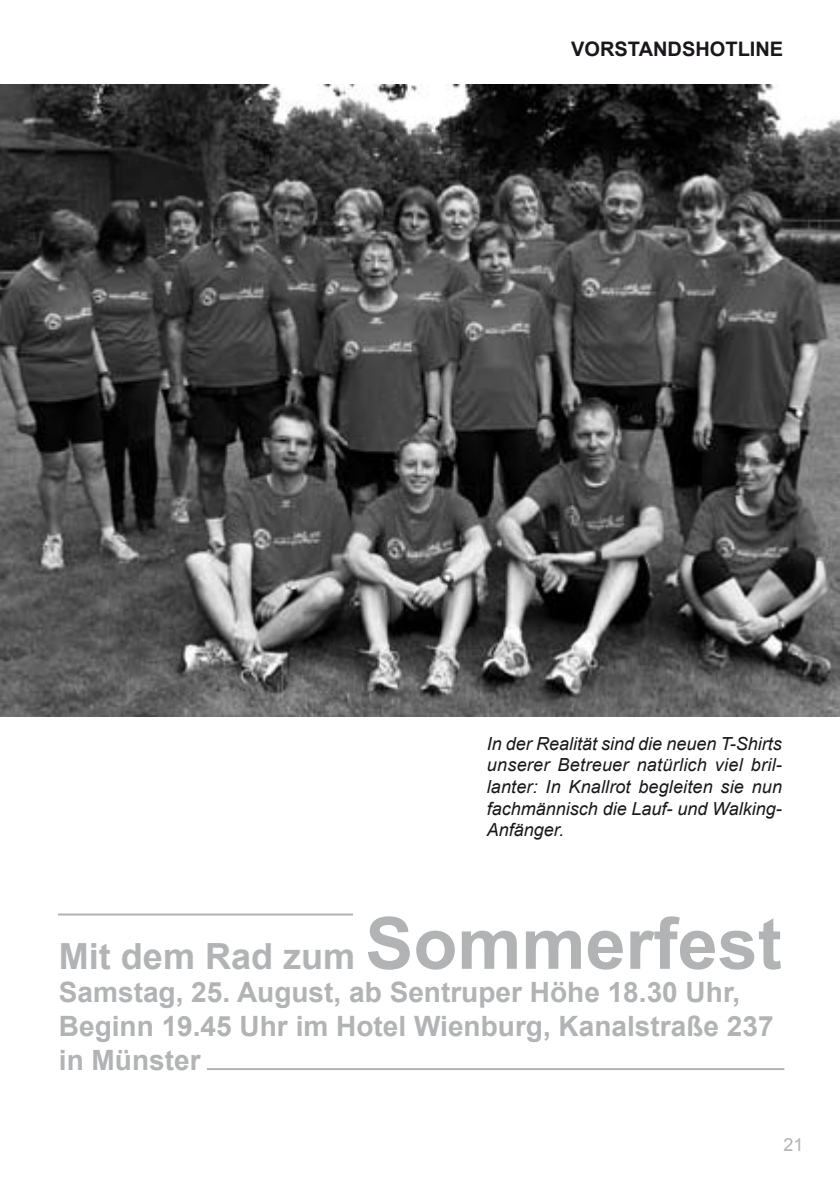
<style>
.page{position:relative;width:840px;height:1191px;background:#fff}
.page>*{position:absolute;margin:0;border:0;box-sizing:border-box;transform-origin:0 0}
.t1{font:700 36px "Arial";color:#b1b3b4}
.t2{font:700 28px/33.6px "Arial";color:#b1b3b4}
.t3{font:700 20px "Arial";color:#1a171b}
.t4{font:italic 18px/21.6px "Arial";color:#1a171b;text-align:justify}
.t5{font:18px "Arial";color:#b1b3b4}
.s1{font-size:72px}
</style>
<div class="page">
<img style="left:0;top:84px;width:839px;height:633px">
<hr style="left:207px;top:1068px;width:577px;height:2px;background:#b1b3b4">
<hr style="left:58px;top:913px;width:295px;height:2px;background:#b1b3b4">
<p class="t3" style="left:571px;top:35px;width:213px">VORSTANDSHOTLINE</p>
<p class="t4" style="left:486px;top:733px;width:296px">In der Realität sind die neuen T-Shirts unserer Betreuer natürlich viel bril&shy;lanter: In Knallrot begleiten sie nun fachmännisch die Lauf- und Walking-Anfänger.</p>
<h1 class="t1" style="left:59px;top:932px;width:724px">Mit dem Rad zum <span class="s1">Sommerfest</span></h1>
<h2 class="t2" style="left:59px;top:976px;width:715px">Samstag, 25. August, ab Sentruper Höhe 18.30 Uhr,<br>Beginn 19.45 Uhr im Hotel Wienburg, Kanalstraße 237 in Münster</h2>
<p class="t5" style="left:783px;top:1133px;width:22px">21</p>
</div>
